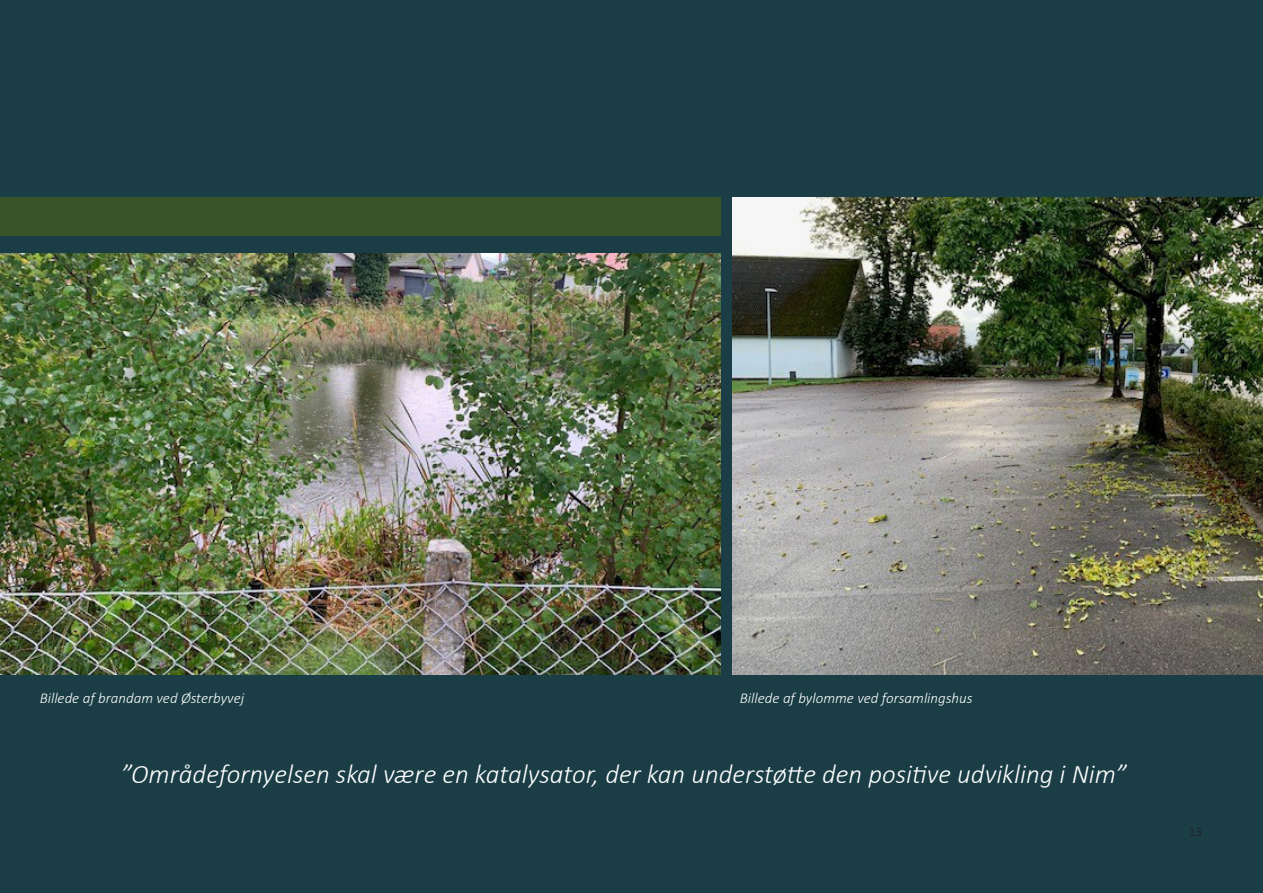
<style>
.page{position:relative;width:1263px;height:893px;background:#1a3d46}
.page>*{position:absolute;margin:0;border:0;box-sizing:border-box;transform-origin:0 0}
.t1{font:italic 300 27px "Calibri";color:#fff}
.t2{font:italic 300 15px "Calibri";color:#fff}
.t3{font:300 13.5px "Calibri";color:#231f20}
</style>
<div class="page">
<img style="left:0;top:253px;width:720px;height:422px">
<img style="left:732px;top:197px;width:531px;height:478px">
<div style="left:0;top:197px;width:720px;height:39px;background:#395427"></div>
<p class="t2" style="left:40px;top:689px;width:206px">Billede af brandam ved Østerbyvej</p>
<p class="t2" style="left:740px;top:689px;width:234px">Billede af bylomme ved forsamlingshus</p>
<p class="t1" style="left:121px;top:757px;width:1007px">”Områdefornyelsen skal være en katalysator, der kan understøtte den positive udvikling i Nim”</p>
<p class="t3" style="left:1188px;top:823px;width:15px">13</p>
</div>
